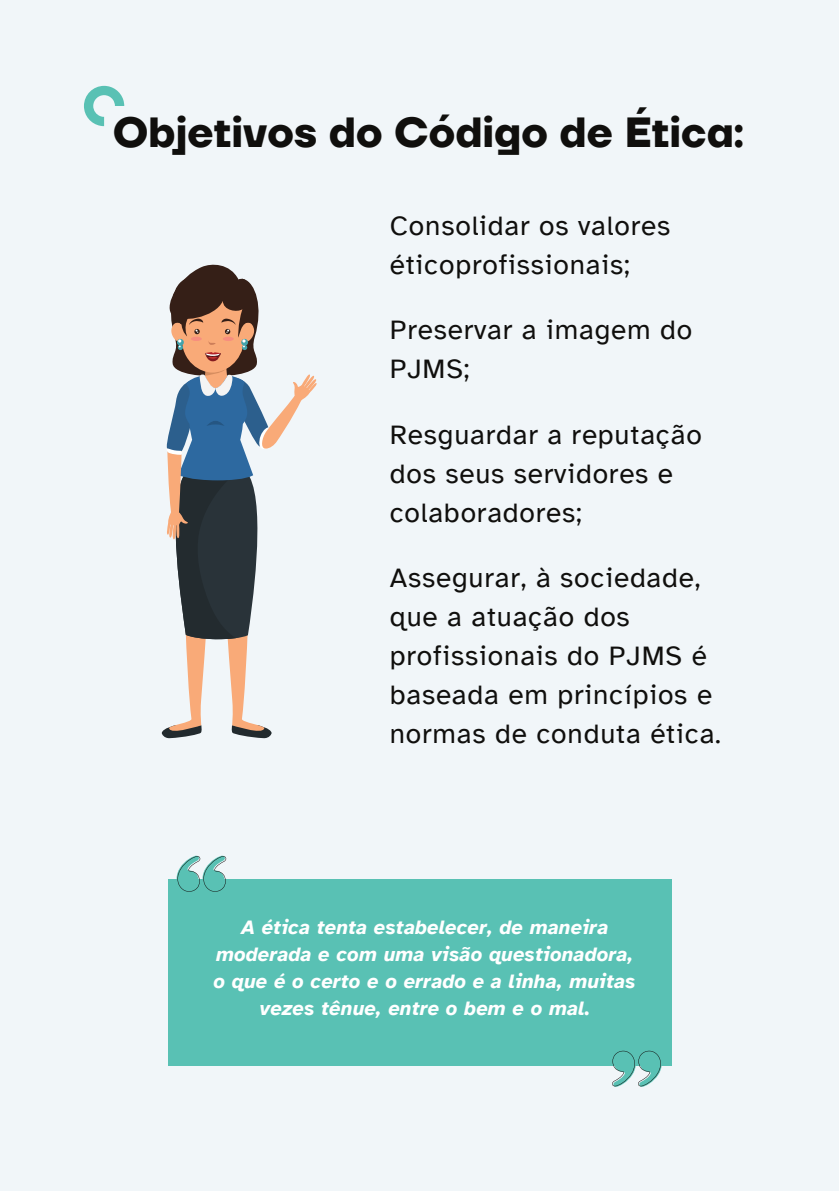
<style>
.page{position:relative;width:839px;height:1191px;background:#fff}
.page>*{position:absolute;margin:0;border:0;box-sizing:border-box;transform-origin:0 0}
.t1{font:700 42px "TT Firs Neue";color:#100f0d}
.t2{font:28px/39px "Atkinson Hyperlegible";letter-spacing:.03em;color:#100f0d}
.t3{font:italic 700 20px/27px "Atkinson Hyperlegible";letter-spacing:.01em;color:#fff;text-align:center}
</style>
<div class="page">
<div style="left:0;top:0;width:838px;height:1191px;background:#f1f6f9"></div>
<svg style="left:84px;top:86px;width:40px;height:40px"></svg>
<svg style="left:162px;top:264px;width:155px;height:474px"></svg>
<div style="left:168px;top:879px;width:503px;height:187px;background:#59c1b4"></div>
<svg style="left:177px;top:856px;width:49px;height:36px"></svg>
<svg style="left:612px;top:1051px;width:49px;height:36px"></svg>
<p class="t1" style="left:113px;top:107px;width:633px">Objetivos do Código de Ética:</p>
<h1 class="t2" style="left:390px;top:206px;width:282px">Consolidar os valores éticoprofissionais;</h1>
<h2 class="t2" style="left:390px;top:311px;width:304px">Preservar a imagem do<br>PJMS;</h2>
<h2 class="t2" style="left:390px;top:415px;width:313px">Resguardar a reputação dos seus servidores e colaboradores;</h2>
<h2 class="t2" style="left:390px;top:558px;width:333px">Assegurar, à sociedade, que a atuação dos profissionais do PJMS é baseada em princípios e normas de conduta ética.</h2>
<p class="t3" style="left:214px;top:914px;width:423px">A ética tenta estabelecer, de maneira moderada e com uma visão questionadora, o que é o certo e o errado e a linha, muitas vezes tênue, entre o bem e o mal.</p>
</div>
